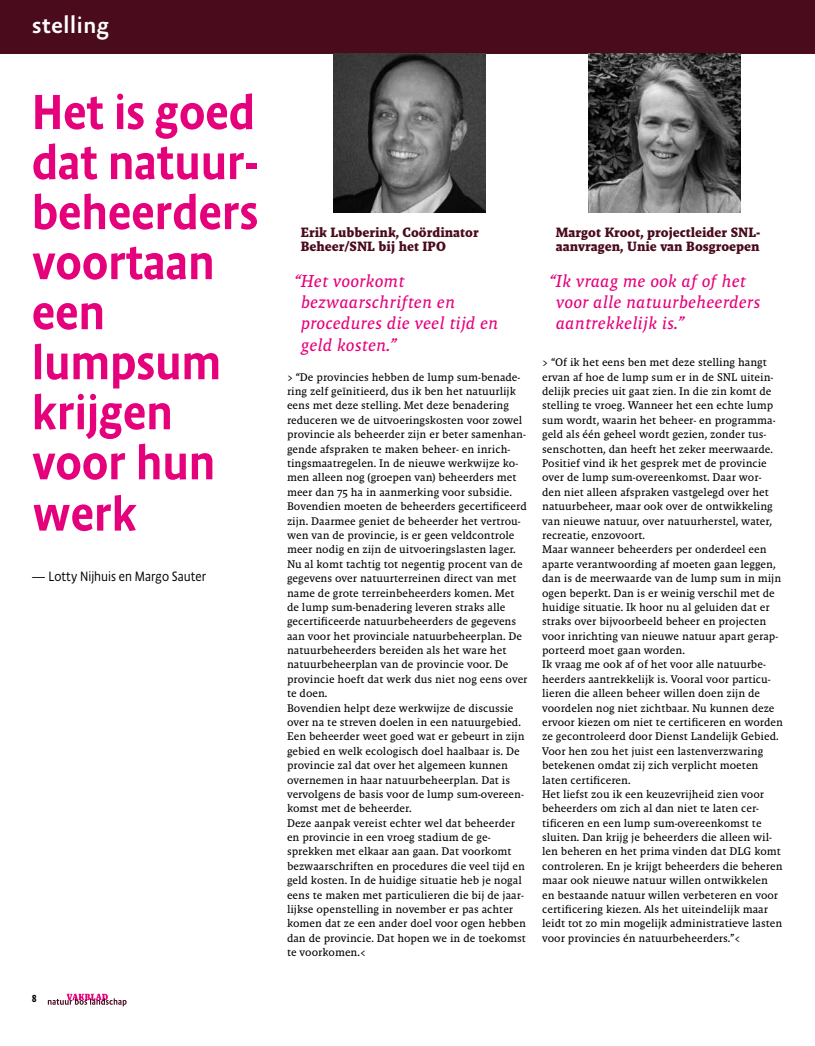
<style>
.page{position:relative;width:815px;height:1046px;background:#fff}
.page>*{position:absolute;margin:0;border:0;box-sizing:border-box;transform-origin:0 0}
.t1{font:500 50px/50.1px "Absara Sans LF Head";color:#e5007c}
.t2{font:500 25px "Absara Sans TF";color:#fff}
.t3{font:italic 17.5px/21.2px "Malaga Reg";color:#e5007c}
.t4{font:700 13.75px/14.4px "Malaga";color:#4a0b1c}
.t5{font:300 13.75px "Absara Sans TF Head";color:#000}
.t6{font:11.25px/14.4px "Malaga Reg";color:#000}
.t7{font:500 10.38px "Absara Sans TF Head";color:#000}
</style>
<div class="page">
<div style="left:0;top:0;width:815px;height:53px;background:#4a0b1c"></div>
<svg style="left:48px;top:993px;width:79px;height:13px"></svg>
<img style="left:333px;top:53px;width:152px;height:160px">
<img style="left:588px;top:53px;width:153px;height:160px">
<h2 class="t2" style="left:32px;top:11px;width:79px">stelling</h2>
<h1 class="t1" style="left:32px;top:87px;width:228px">Het is goed dat natuur&shy;beheerders voortaan een lumpsum krijgen voor hun werk</h1>
<p class="t5" style="left:32px;top:567px;width:176px">— Lotty Nijhuis en Margo Sauter</p>
<p class="t7" style="left:32px;top:991px;width:6px">8</p>
<p class="t4" style="left:301px;top:225px;width:179px">Erik Lubberink, Coördinator<br>Beheer/SNL bij het IPO</p>
<h3 class="t3" style="left:301px;top:270px;width:199px;text-indent:-6px">“Het voorkomt bezwaarschriften en procedures die veel tijd en geld kosten.”</h3>
<p class="t6" style="left:287px;top:369px;width:242px">&gt; “De provincies hebben de lump sum-benade&shy;ring zelf geïnitieerd, dus ik ben het natuurlijk eens met deze stelling. Met deze benadering reduceren we de uitvoeringskosten voor zowel provincie als beheerder zijn er beter samenhan&shy;gende afspraken te maken beheer- en inrich&shy;tingsmaatregelen. In de nieuwe werkwijze ko&shy;men alleen nog (groepen van) beheerders met meer dan 75 ha in aanmerking voor subsidie.<br>Bovendien moeten de beheerders gecertificeerd zijn. Daarmee geniet de beheerder het vertrou&shy;wen van de provincie, is er geen veldcontrole meer nodig en zijn de uitvoeringslasten lager.<br>Nu al komt tachtig tot negentig procent van de gegevens over natuurterreinen direct van met name de grote terreinbeheerders komen. Met de lump sum-benadering leveren straks alle gecertificeerde natuurbeheerders de gegevens aan voor het provinciale natuurbeheerplan. De natuurbeheerders bereiden als het ware het natuurbeheerplan van de provincie voor. De provincie hoeft dat werk dus niet nog eens over te doen.<br>Bovendien helpt deze werkwijze de discussie over na te streven doelen in een natuurgebied.<br>Een beheerder weet goed wat er gebeurt in zijn gebied en welk ecologisch doel haalbaar is. De provincie zal dat over het algemeen kunnen overnemen in haar natuurbeheerplan. Dat is vervolgens de basis voor de lump sum-overeen&shy;komst met de beheerder.<br>Deze aanpak vereist echter wel dat beheerder en provincie in een vroeg stadium de ge&shy;sprekken met elkaar aan gaan. Dat voorkomt bezwaarschriften en procedures die veel tijd en geld kosten. In de huidige situatie heb je nogal eens te maken met particulieren die bij de jaar&shy;lijkse openstelling in november er pas achter komen dat ze een ander doel voor ogen hebben dan de provincie. Dat hopen we in de toekomst te voorkomen.&lt;</p>
<p class="t4" style="left:556px;top:225px;width:206px">Margot Kroot, projectleider SNL&shy;aanvragen, Unie van Bosgroepen</p>
<h3 class="t3" style="left:556px;top:270px;width:206px;text-indent:-6px">“Ik vraag me ook af of het voor alle natuurbeheerders aantrekkelijk is.”</h3>
<p class="t6" style="left:542px;top:355px;width:242px">&gt; “Of ik het eens ben met deze stelling hangt ervan af hoe de lump sum er in de SNL uitein&shy;delijk precies uit gaat zien. In die zin komt de stelling te vroeg. Wanneer het een echte lump sum wordt, waarin het beheer- en programma&shy;geld als één geheel wordt gezien, zonder tus&shy;senschotten, dan heeft het zeker meerwaarde.<br>Positief vind ik het gesprek met de provincie over de lump sum-overeenkomst. Daar wor&shy;den niet alleen afspraken vastgelegd over het natuurbeheer, maar ook over de ontwikkeling van nieuwe natuur, over natuurherstel, water, recreatie, enzovoort.<br>Maar wanneer beheerders per onderdeel een aparte verantwoording af moeten gaan leggen, dan is de meerwaarde van de lump sum in mijn ogen beperkt. Dan is er weinig verschil met de huidige situatie. Ik hoor nu al geluiden dat er straks over bijvoorbeeld beheer en projecten voor inrichting van nieuwe natuur apart gerap&shy;porteerd moet gaan worden.<br>Ik vraag me ook af of het voor alle natuurbe&shy;heerders aantrekkelijk is. Vooral voor particu&shy;lieren die alleen beheer willen doen zijn de voordelen nog niet zichtbaar. Nu kunnen deze ervoor kiezen om niet te certificeren en worden ze gecontroleerd door Dienst Landelijk Gebied.<br>Voor hen zou het juist een lastenverzwaring betekenen omdat zij zich verplicht moeten laten certificeren.<br>Het liefst zou ik een keuzevrijheid zien voor beheerders om zich al dan niet te laten cer&shy;tificeren en een lump sum-overeenkomst te sluiten. Dan krijg je beheerders die alleen wil&shy;len beheren en het prima vinden dat DLG komt controleren. En je krijgt beheerders die beheren maar ook nieuwe natuur willen ontwikkelen en bestaande natuur willen verbeteren en voor certificering kiezen. Als het uiteindelijk maar leidt tot zo min mogelijk administratieve lasten voor provincies én natuurbeheerders.”&lt;</p>
</div>
